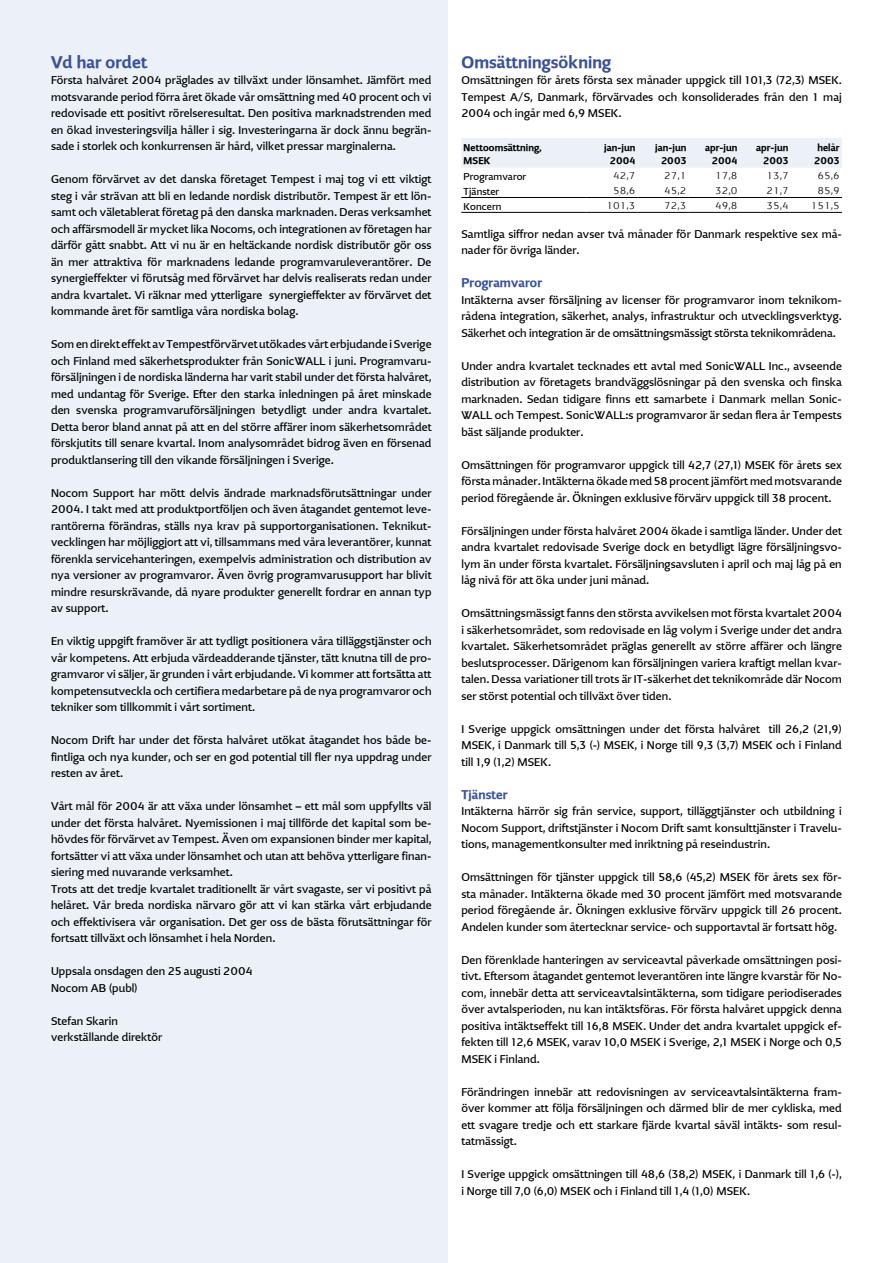
<style>
.page{position:relative;width:893px;height:1263px;background:#fff}
.page>*{position:absolute;margin:0;border:0;box-sizing:border-box;transform-origin:0 0}
.t1{font:700 18px "Andrew Nocom";color:#3a519a}
.t2{font:700 13.5px "Andrew Nocom";color:#3a519a}
.t3{font:12px/16.5px "Andrew Nocom";color:#000;text-align:justify}
.t4{font:700 10.5px/12.6px "Andrew Nocom";color:#000;text-align:center}
.t5{font:300 10.5px "Andrew LF";color:#000}
.t6{font:10.5px "Andrew Nocom";color:#000}
</style>
<div class="page">
<div style="left:0;top:0;width:447px;height:1263px;background:#ebf1f7"></div>
<div style="left:461px;top:138px;width:381px;height:30px;background:#ebf1f7"></div>
<hr style="left:461px;top:197px;width:126px;height:1px;background:#000">
<hr style="left:587px;top:197px;width:51px;height:1px;background:#000">
<hr style="left:638px;top:197px;width:51px;height:1px;background:#000">
<hr style="left:689px;top:197px;width:51px;height:1px;background:#000">
<hr style="left:740px;top:197px;width:51px;height:1px;background:#000">
<hr style="left:791px;top:197px;width:51px;height:1px;background:#000">
<hr style="left:461px;top:212px;width:126px;height:1px;background:#000">
<hr style="left:587px;top:212px;width:51px;height:1px;background:#000">
<hr style="left:638px;top:212px;width:51px;height:1px;background:#000">
<hr style="left:689px;top:212px;width:51px;height:1px;background:#000">
<hr style="left:740px;top:212px;width:51px;height:1px;background:#000">
<hr style="left:791px;top:212px;width:51px;height:1px;background:#000">
<h1 class="t1" style="left:51px;top:51px;width:98px">Vd har ordet</h1>
<p class="t3" style="left:51px;top:72px;width:382px">Första halvåret 2004 präglades av tillväxt under lönsamhet. Jämfört med motsvarande period förra året ökade vår omsättning med 40 procent och vi redovisade ett positivt rörelseresultat. Den positiva marknadstrenden med en ökad investeringsvilja håller i sig. Investeringarna är dock ännu begrän&shy;sade i storlek och konkurrensen är hård, vilket pressar marginalerna.</p>
<p class="t3" style="left:51px;top:171px;width:382px">Genom förvärvet av det danska företaget Tempest i maj tog vi ett viktigt steg i vår strävan att bli en ledande nordisk distributör. Tempest är ett lön&shy;samt och väletablerat företag på den danska marknaden. Deras verksamhet och affärsmodell är mycket lika Nocoms, och integrationen av företagen har därför gått snabbt. Att vi nu är en heltäckande nordisk distributör gör oss än mer attraktiva för marknadens ledande programvaruleverantörer. De synergieffekter vi förutsåg med förvärvet har delvis realiserats redan under andra kvartalet. Vi räknar med ytterligare synergieffekter av förvärvet det kommande året för samtliga våra nordiska bolag.</p>
<p class="t3" style="left:51px;top:336px;width:382px">Som en direkt effekt av Tempestförvärvet utökades vårt erbjudande i Sverige och Finland med säkerhetsprodukter från SonicWALL i juni. Programvaru&shy;försäljningen i de nordiska länderna har varit stabil under det första halvåret, med undantag för Sverige. Efter den starka inledningen på året minskade den svenska programvaruförsäljningen betydligt under andra kvartalet.<br>Detta beror bland annat på att en del större affärer inom säkerhetsområdet förskjutits till senare kvartal. Inom analysområdet bidrog även en försenad produktlansering till den vikande försäljningen i Sverige.</p>
<p class="t3" style="left:51px;top:485px;width:382px">Nocom Support har mött delvis ändrade marknadsförutsättningar under 2004. I takt med att produktportföljen och även åtagandet gentemot leve&shy;rantörerna förändras, ställs nya krav på supportorganisationen. Teknikut&shy;vecklingen har möjliggjort att vi, tillsammans med våra leverantörer, kunnat förenkla servicehanteringen, exempelvis administration och distribution av nya versioner av programvaror. Även övrig programvarusupport har blivit mindre resurskrävande, då nyare produkter generellt fordrar en annan typ av support.</p>
<p class="t3" style="left:51px;top:633px;width:382px">En viktig uppgift framöver är att tydligt positionera våra tilläggstjänster och vår kompetens. Att erbjuda värdeadderande tjänster, tätt knutna till de pro&shy;gramvaror vi säljer, är grunden i vårt erbjudande. Vi kommer att fortsätta att kompetensutveckla och certifiera medarbetare på de nya programvaror och tekniker som tillkommit i vårt sortiment.</p>
<p class="t3" style="left:51px;top:732px;width:382px">Nocom Drift har under det första halvåret utökat åtagandet hos både be&shy;fintliga och nya kunder, och ser en god potential till fler nya uppdrag under resten av året.</p>
<p class="t3" style="left:51px;top:798px;width:382px;text-align:left">Vårt mål för 2004 är att växa under lönsamhet – ett mål som uppfyllts väl under det första halvåret. Nyemissionen i maj tillförde det kapital som be&shy;hövdes för förvärvet av Tempest. Även om expansionen binder mer kapital, fortsätter vi att växa under lönsamhet och utan att behöva ytterligare finan&shy;siering med nuvarande verksamhet.<br>Trots att det tredje kvartalet traditionellt är vårt svagaste, ser vi positivt på helåret. Vår breda nordiska närvaro gör att vi kan stärka vårt erbjudande och effektivisera vår organisation. Det ger oss de bästa förutsättningar för fortsatt tillväxt och lönsamhet i hela Norden.</p>
<p class="t3" style="left:51px;top:963px;width:203px">Uppsala onsdagen den 25 augusti 2004<br>Nocom AB (publ)</p>
<p class="t3" style="left:51px;top:1013px;width:113px">Stefan Skarin verkställande direktör</p>
<h1 class="t1" style="left:461px;top:51px;width:151px">Omsättningsökning</h1>
<p class="t3" style="left:461px;top:72px;width:382px">Omsättningen för årets första sex månader uppgick till 101,3 (72,3) MSEK.<br>Tempest A/S, Danmark, förvärvades och konsoliderades från den 1 maj 2004 och ingår med 6,9 MSEK.</p>
<p class="t4" style="left:464px;top:142px;width:80px;text-align:left">Nettoomsättning,<br>MSEK</p>
<p class="t4" style="left:604px;top:142px;width:33px">jan-jun<br>2004</p>
<p class="t4" style="left:655px;top:142px;width:33px">jan-jun<br>2003</p>
<p class="t4" style="left:705px;top:142px;width:34px;text-align:right">apr-jun<br>2004</p>
<p class="t4" style="left:756px;top:142px;width:34px;text-align:right">apr-jun<br>2003</p>
<p class="t4" style="left:814px;top:142px;width:27px">helår<br>2003</p>
<p class="t6" style="left:464px;top:170px;width:64px">Programvaror</p>
<p class="t5" style="left:613px;top:169px;width:24px">42,7</p>
<p class="t5" style="left:664px;top:169px;width:24px">27,1</p>
<p class="t5" style="left:715px;top:169px;width:24px">17,8</p>
<p class="t5" style="left:766px;top:169px;width:24px">13,7</p>
<p class="t5" style="left:817px;top:169px;width:24px">65,6</p>
<p class="t6" style="left:464px;top:185px;width:37px">Tjänster</p>
<p class="t5" style="left:613px;top:184px;width:24px">58,6</p>
<p class="t5" style="left:664px;top:184px;width:24px">45,2</p>
<p class="t5" style="left:715px;top:184px;width:24px">32,0</p>
<p class="t5" style="left:766px;top:184px;width:24px">21,7</p>
<p class="t5" style="left:817px;top:184px;width:24px">85,9</p>
<p class="t6" style="left:464px;top:200px;width:39px">Koncern</p>
<p class="t5" style="left:607px;top:199px;width:30px">101,3</p>
<p class="t5" style="left:664px;top:199px;width:24px">72,3</p>
<p class="t5" style="left:715px;top:199px;width:24px">49,8</p>
<p class="t5" style="left:766px;top:199px;width:24px">35,4</p>
<p class="t5" style="left:811px;top:199px;width:30px">151,5</p>
<p class="t3" style="left:461px;top:226px;width:382px">Samtliga siffror nedan avser två månader för Danmark respektive sex må&shy;nader för övriga länder.</p>
<p class="t2" style="left:461px;top:275px;width:82px">Programvaror</p>
<p class="t3" style="left:461px;top:292px;width:382px">Intäkterna avser försäljning av licenser för programvaror inom teknikom&shy;rådena integration, säkerhet, analys, infrastruktur och utvecklingsverktyg.<br>Säkerhet och integration är de omsättningsmässigt största teknikområdena.</p>
<p class="t3" style="left:461px;top:358px;width:382px">Under andra kvartalet tecknades ett avtal med SonicWALL Inc., avseende distribution av företagets brandväggslösningar på den svenska och finska marknaden. Sedan tidigare finns ett samarbete i Danmark mellan Sonic-WALL och Tempest. SonicWALL:s programvaror är sedan flera år Tempests bäst säljande produkter.</p>
<p class="t3" style="left:461px;top:457px;width:382px">Omsättningen för programvaror uppgick till 42,7 (27,1) MSEK för årets sex första månader. Intäkterna ökade med 58 procent jämfört med motsvarande period föregående år. Ökningen exklusive förvärv uppgick till 38 procent.</p>
<p class="t3" style="left:461px;top:523px;width:382px">Försäljningen under första halvåret 2004 ökade i samtliga länder. Under det andra kvartalet redovisade Sverige dock en betydligt lägre försäljningsvo&shy;lym än under första kvartalet. Försäljningsavsluten i april och maj låg på en låg nivå för att öka under juni månad.</p>
<p class="t3" style="left:461px;top:605px;width:382px">Omsättningsmässigt fanns den största avvikelsen mot första kvartalet 2004 i säkerhetsområdet, som redovisade en låg volym i Sverige under det andra kvartalet. Säkerhetsområdet präglas generellt av större affärer och längre beslutsprocesser. Därigenom kan försäljningen variera kraftigt mellan kvar&shy;talen. Dessa variationer till trots är IT-säkerhet det teknikområde där Nocom ser störst potential och tillväxt över tiden.</p>
<p class="t3" style="left:461px;top:721px;width:382px">I Sverige uppgick omsättningen under det första halvåret till 26,2 (21,9)<br>MSEK, i Danmark till 5,3 (-) MSEK, i Norge till 9,3 (3,7) MSEK och i Finland till 1,9 (1,2) MSEK.</p>
<p class="t2" style="left:461px;top:786px;width:48px">Tjänster</p>
<p class="t3" style="left:461px;top:803px;width:382px">Intäkterna härrör sig från service, support, tilläggtjänster och utbildning i Nocom Support, driftstjänster i Nocom Drift samt konsulttjänster i Travelu&shy;tions, managementkonsulter med inriktning på reseindustrin.</p>
<p class="t3" style="left:461px;top:869px;width:382px">Omsättningen för tjänster uppgick till 58,6 (45,2) MSEK för årets sex för&shy;sta månader. Intäkterna ökade med 30 procent jämfört med motsvarande period föregående år. Ökningen exklusive förvärv uppgick till 26 procent.<br>Andelen kunder som återtecknar service- och supportavtal är fortsatt hög.</p>
<p class="t3" style="left:461px;top:952px;width:382px">Den förenklade hanteringen av serviceavtal påverkade omsättningen posi&shy;tivt. Eftersom åtagandet gentemot leverantören inte längre kvarstår för No&shy;com, innebär detta att serviceavtalsintäkterna, som tidigare periodiserades över avtalsperioden, nu kan intäktsföras. För första halvåret uppgick denna positiva intäktseffekt till 16,8 MSEK. Under det andra kvartalet uppgick ef&shy;fekten till 12,6 MSEK, varav 10,0 MSEK i Sverige, 2,1 MSEK i Norge och 0,5<br>MSEK i Finland.</p>
<p class="t3" style="left:461px;top:1084px;width:382px">Förändringen innebär att redovisningen av serviceavtalsintäkterna fram&shy;över kommer att följa försäljningen och därmed blir de mer cykliska, med ett svagare tredje och ett starkare fjärde kvartal såväl intäkts- som resul&shy;tatmässigt.</p>
<p class="t3" style="left:461px;top:1166px;width:382px">I Sverige uppgick omsättningen till 48,6 (38,2) MSEK, i Danmark till 1,6 (-), i Norge till 7,0 (6,0) MSEK och i Finland till 1,4 (1,0) MSEK.</p>
</div>
